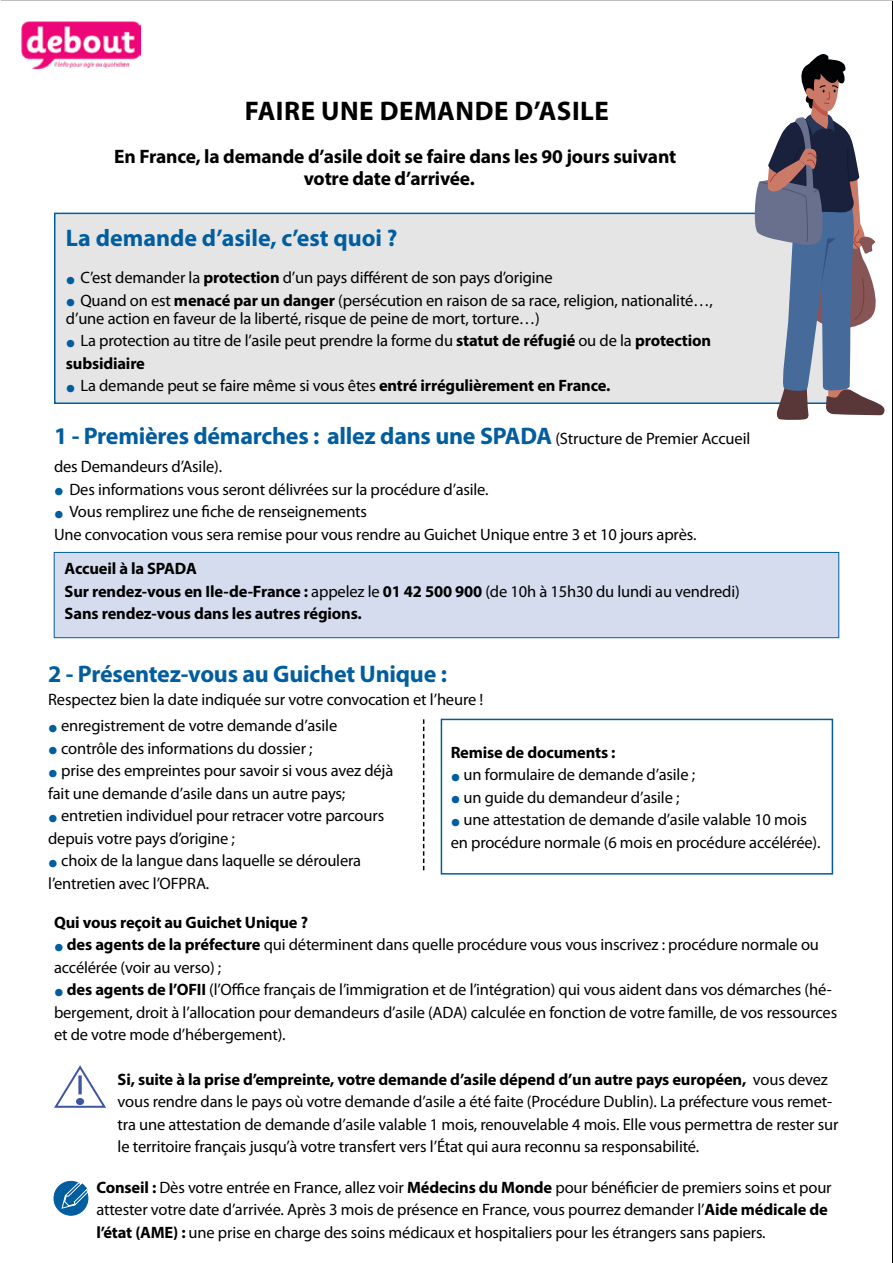
<style>
.page{position:relative;width:893px;height:1263px;background:#fff}
.page>*{position:absolute;margin:0;border:0;box-sizing:border-box;transform-origin:0 0}
.t1{font:700 27px "Myriad Pro";letter-spacing:.02em;color:#000}
.t2{font:700 24px "Myriad Pro";letter-spacing:-.01em;color:#005d9f}
.t3{font:700 19.5px/22.5px "Myriad Pro";letter-spacing:-.01em;color:#000}
.t4{font:16.5px/22.5px "Myriad Pro";letter-spacing:-.01em;color:#000}
.t5{font:700 16.5px/22.5px "Myriad Pro";letter-spacing:-.01em;color:#000}
.s1{font-weight:700;font-size:28.5px;color:#005d9f}
.s2{font-weight:700}
.s3{font-weight:400;font-size:16.5px;color:#000}
.s4{font-weight:400}
</style>
<div class="page">
<img style="left:21px;top:21px;width:119px;height:48px">
<div style="left:54px;top:213px;width:785px;height:191px;background:#e5e5e5;border:2px solid #005d9f"></div>
<svg style="left:54px;top:1065px;width:52px;height:43px"></svg>
<svg style="left:78px;top:1075px;width:4px;height:19px"></svg>
<div style="left:77px;top:1098px;width:7px;height:6px;background:#3e56a2;border-radius:50%"></div>
<div style="left:76px;top:1098px;width:8px;height:7px;border:1px solid #3e56a2;border-radius:50%"></div>
<div style="left:54px;top:1181px;width:34px;height:34px;background:#005d9f;border-radius:50%"></div>
<div style="left:54px;top:1181px;width:34px;height:34px;border:1px solid #005d9f;border-radius:50%"></div>
<svg style="left:61px;top:1182px;width:27px;height:27px"></svg>
<div style="left:54px;top:552px;width:785px;height:86px;background:#d5dcee;border:1px solid #005d9f"></div>
<svg style="left:755px;top:54px;width:129px;height:366px"></svg>
<div style="left:441px;top:719px;width:392px;height:155px;border:2px solid #005d9f"></div>
<svg style="left:423px;top:719px;width:1px;height:151px"></svg>
<h1 class="t1" style="left:245px;top:93px;width:366px">FAIRE UNE DEMANDE D’ASILE</h1>
<p class="t3" style="left:304px;top:144px;width:374px;text-indent:-189px">En France, la demande d’asile doit se faire dans les 90 jours suivant votre date d’arrivée.</p>
<h2 class="t2" style="left:66px;top:222px;width:333px">La demande d’asile, c’est quoi ?</h2>
<p class="t4" style="left:66px;top:266px;width:488px"><span class="s1">•</span> C’est demander la <span class="s2">protection</span> d’un pays différent de son pays d’origine</p>
<p class="t4" style="left:66px;top:291px;width:648px;line-height:18px"><span class="s1">•</span> Quand on est <span class="s2">menacé par un danger</span> (persécution en raison de sa race, religion, nationalité…, d’une action en faveur de la liberté, risque de peine de mort, torture…)</p>
<p class="t4" style="left:66px;top:329px;width:647px"><span class="s1">•</span> La protection au titre de l’asile peut prendre la forme du <span class="s2">statut de réfugié</span> ou de la <span class="s2">protection subsidiaire</span></p>
<p class="t4" style="left:66px;top:374px;width:546px"><span class="s1">•</span> La demande peut se faire même si vous êtes <span class="s2">entré irrégulièrement en France.</span></p>
<h2 class="t2" style="left:54px;top:420px;width:698px">1 - Premières démarches : allez dans une SPADA <span class="s3">(Structure de Premier Accueil</span></h2>
<p class="t4" style="left:54px;top:455px;width:170px">des Demandeurs d’Asile).</p>
<p class="t4" style="left:54px;top:478px;width:436px"><span class="s1">•</span> Des informations vous seront délivrées sur la procédure d’asile.</p>
<p class="t4" style="left:54px;top:500px;width:644px"><span class="s1">•</span> Vous remplirez une fiche de renseignements<br>Une convocation vous sera remise pour vous rendre au Guichet Unique entre 3 et 10 jours après.</p>
<p class="t5" style="left:65px;top:557px;width:677px">Accueil à la SPADA<br>Sur rendez-vous en Ile-de-France : <span class="s4">appelez le</span> 01 42 500 900 <span class="s4">(de 10h à 15h30 du lundi au vendredi)<br></span>Sans rendez-vous dans les autres régions.</p>
<h2 class="t2" style="left:48px;top:658px;width:400px">2 - Présentez-vous au Guichet Unique :</h2>
<p class="t4" style="left:48px;top:687px;width:437px">Respectez bien la date indiquée sur votre convocation et l’heure !</p>
<p class="t4" style="left:48px;top:714px;width:291px"><span class="s1">•</span> enregistrement de votre demande d’asile</p>
<p class="t4" style="left:48px;top:737px;width:266px"><span class="s1">•</span> contrôle des informations du dossier ;</p>
<p class="t4" style="left:48px;top:759px;width:347px"><span class="s1">•</span> prise des empreintes pour savoir si vous avez déjà fait une demande d’asile dans un autre pays;</p>
<p class="t4" style="left:48px;top:804px;width:337px"><span class="s1">•</span> entretien individuel pour retracer votre parcours depuis votre pays d’origine ;</p>
<p class="t4" style="left:48px;top:849px;width:314px"><span class="s1">•</span> choix de la langue dans laquelle se déroulera l’entretien avec l’OFPRA.</p>
<p class="t5" style="left:451px;top:740px;width:166px">Remise de documents :</p>
<p class="t4" style="left:451px;top:763px;width:246px"><span class="s1">•</span> un formulaire de demande d’asile ;</p>
<p class="t4" style="left:451px;top:786px;width:230px"><span class="s1">•</span> un guide du demandeur d’asile ;</p>
<p class="t4" style="left:451px;top:808px;width:371px"><span class="s1">•</span> une attestation de demande d’asile valable 10 mois en procédure normale (6 mois en procédure accélérée).</p>
<p class="t5" style="left:54px;top:910px;width:256px">Qui vous reçoit au Guichet Unique ?</p>
<p class="t4" style="left:54px;top:933px;width:766px"><span class="s1">•</span> <span class="s2">des agents de la préfecture</span> qui déterminent dans quelle procédure vous vous inscrivez : procédure normale ou accélérée (voir au verso) ;</p>
<p class="t4" style="left:54px;top:978px;width:785px"><span class="s1">•</span> <span class="s2">des agents de l’OFII</span> (l’Office français de l’immigration et de l’intégration) qui vous aident dans vos démarches (hé&shy;bergement, droit à l’allocation pour demandeurs d’asile (ADA) calculée en fonction de votre famille, de vos ressources et de votre mode d’hébergement).</p>
<p class="t4" style="left:118px;top:1068px;width:722px"><span class="s2">Si, suite à la prise d’empreinte, votre demande d’asile dépend d’un autre pays européen,</span> vous devez vous rendre dans le pays où votre demande d’asile a été faite (Procédure Dublin). La préfecture vous remet&shy;tra une attestation de demande d’asile valable 1 mois, renouvelable 4 mois. Elle vous permettra de rester sur le territoire français jusqu’à votre transfert vers l’État qui aura reconnu sa responsabilité.</p>
<p class="t4" style="left:96px;top:1175px;width:737px"><span class="s2">Conseil :</span> Dès votre entrée en France, allez voir <span class="s2">Médecins du Monde</span> pour bénéficier de premiers soins et pour attester votre date d’arrivée. Après 3 mois de présence en France, vous pourrez demander l’<span class="s2">Aide médicale de l’état (AME) :</span> une prise en charge des soins médicaux et hospitaliers pour les étrangers sans papiers.</p>
</div>
